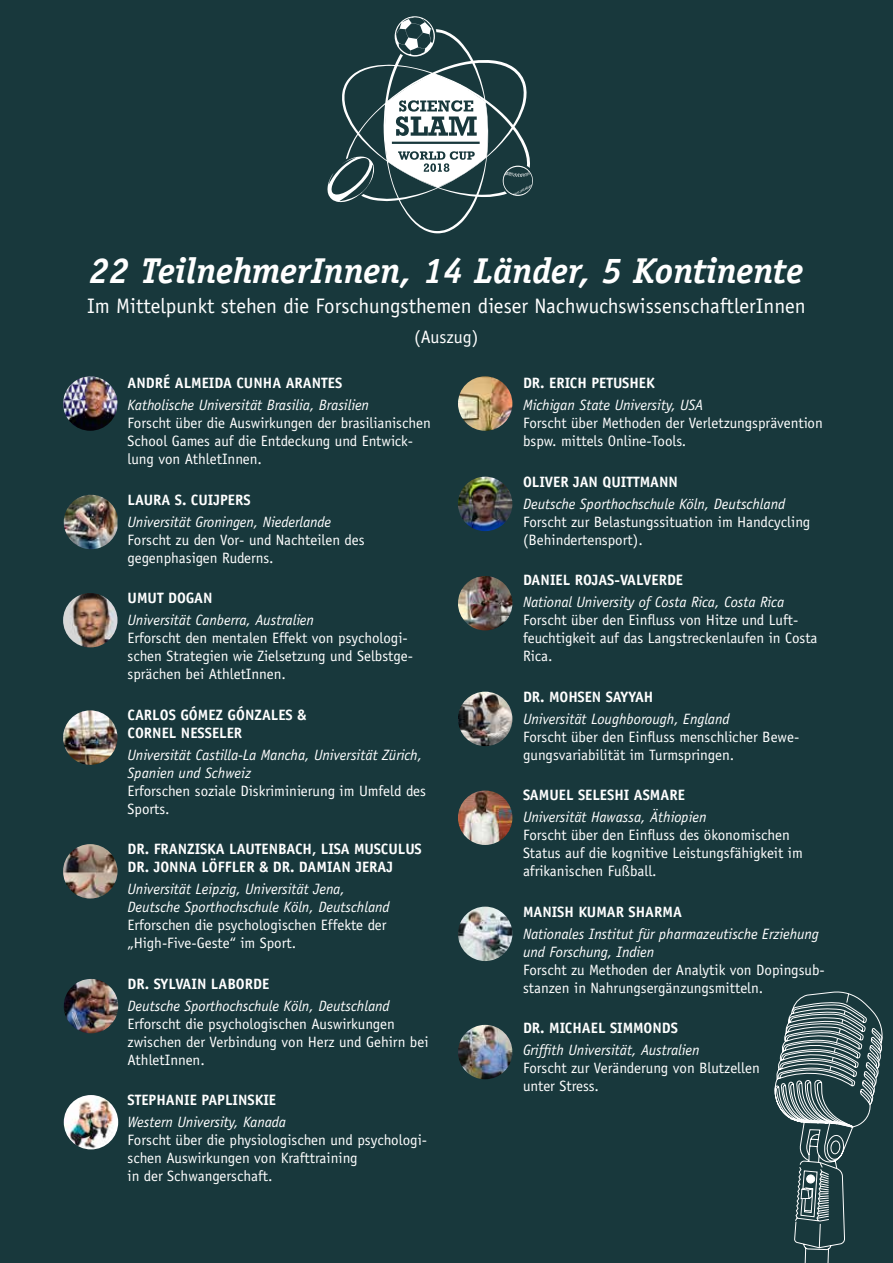
<style>
.page{position:relative;width:893px;height:1263px;background:#18383c}
.page>*{position:absolute;margin:0;border:0;box-sizing:border-box;transform-origin:0 0}
.t1{font:italic 700 36px "Officina Serif LT";color:#fff}
.t2{font:21px "Officina Sans LT";color:#fff}
.t3{font:18px "Officina Sans LT";color:#fff}
.t4{font:15px/18px "Officina Sans LT";color:#fff}
.t5{font:italic 15px/18px "Officina Sans LT";color:#fff}
.t6{font:700 15px/18px "Officina Sans LT";color:#fff}
</style>
<div class="page">
<svg style="left:327px;top:16px;width:206px;height:217px"></svg>
<img style="left:63px;top:376px;width:54px;height:55px;border-radius:27px">
<img style="left:63px;top:844px;width:54px;height:54px;border-radius:27px">
<img style="left:63px;top:710px;width:54px;height:55px;border-radius:27px">
<img style="left:63px;top:593px;width:54px;height:54px;border-radius:27px">
<img style="left:64px;top:495px;width:53px;height:54px">
<img style="left:64px;top:979px;width:54px;height:54px;border-radius:27px">
<img style="left:64px;top:1095px;width:54px;height:54px;border-radius:27px">
<img style="left:458px;top:376px;width:54px;height:55px;border-radius:27px">
<img style="left:458px;top:477px;width:54px;height:54px;border-radius:27px">
<img style="left:458px;top:576px;width:54px;height:54px;border-radius:27px">
<img style="left:458px;top:692px;width:54px;height:54px;border-radius:27px">
<img style="left:458px;top:790px;width:54px;height:55px;border-radius:27px">
<img style="left:458px;top:907px;width:54px;height:54px;border-radius:27px">
<img style="left:458px;top:1025px;width:54px;height:54px;border-radius:27px">
<svg style="left:774px;top:991px;width:109px;height:272px"></svg>
<h1 class="t1" style="left:89px;top:249px;width:716px">22 TeilnehmerInnen, 14 Länder, 5 Kontinente</h1>
<h2 class="t2" style="left:87px;top:293px;width:720px">Im Mittelpunkt stehen die Forschungsthemen dieser NachwuchswissenschaftlerInnen</h2>
<p class="t3" style="left:414px;top:326px;width:66px">(Auszug)</p>
<p class="t6" style="left:128px;top:374px;width:215px">AN DRÉ ALMEIDA CUN HA ARANTES</p>
<p class="t5" style="left:128px;top:396px;width:243px">Katholische Universität Brasilia, Brasilien</p>
<p class="t4" style="left:128px;top:414px;width:305px">Forscht über die Auswirkungen der brasilianischen<br>School Games auf die Entdeckung und Entwick&shy;lung von AthletInnen.</p>
<p class="t6" style="left:128px;top:490px;width:124px">LAU RA S. CUIJPERS</p>
<p class="t5" style="left:128px;top:513px;width:205px">Universität Groningen, Niederlande</p>
<p class="t4" style="left:128px;top:531px;width:239px">Forscht zu den Vor- und Nachteilen des gegenphasigen Ruderns.</p>
<p class="t6" style="left:128px;top:589px;width:77px">UMUT DOGAN</p>
<p class="t5" style="left:128px;top:611px;width:188px">Universität Canberra, Australien</p>
<p class="t4" style="left:128px;top:629px;width:287px">Erforscht den mentalen Effekt von psychologi&shy;schen Strategien wie Zielsetzung und Selbstge&shy;sprächen bei AthletInnen.</p>
<p class="t6" style="left:128px;top:705px;width:180px">CARLOS GÓMEZ GÓNZALES &amp;<br>CORN EL NESSELER</p>
<p class="t5" style="left:128px;top:746px;width:296px">Universität Castilla-La Mancha, Universität Zürich,<br>Spanien und Schweiz</p>
<p class="t4" style="left:128px;top:782px;width:300px">Erforschen soziale Diskriminierung im Umfeld des<br>Sports.</p>
<p class="t6" style="left:128px;top:840px;width:82px">DR. FRANZISKA</p>
<p class="t6" style="left:229px;top:840px;width:194px">LAUTEN BACH , LISA MUSCULUS</p>
<p class="t6" style="left:128px;top:858px;width:36px">DR. JONNA</p>
<p class="t6" style="left:201px;top:858px;width:193px">LÖFFLER &amp; DR. DAMIAN JERAJ</p>
<p class="t5" style="left:128px;top:880px;width:264px">Universität Leipzig, Universität Jena,<br>Deutsche Sporthochschule Köln, Deutschland</p>
<p class="t4" style="left:128px;top:916px;width:260px">Erforschen die psychologischen Effekte der „High-Five-Geste“ im Sport.</p>
<p class="t6" style="left:128px;top:974px;width:143px">DR. SYLVAIN LABORDE</p>
<p class="t5" style="left:128px;top:997px;width:264px">Deutsche Sporthochschule Köln, Deutschland</p>
<p class="t4" style="left:128px;top:1015px;width:302px">Erforscht die psychologischen Auswirkungen zwischen der Verbindung von Herz und Gehirn bei<br>AthletInnen.</p>
<p class="t6" style="left:128px;top:1091px;width:150px">STEPHANIE PAPLINSKIE</p>
<p class="t5" style="left:128px;top:1113px;width:160px">Western University, Kanada</p>
<p class="t4" style="left:128px;top:1131px;width:301px">Forscht über die physiologischen und psychologi&shy;schen Auswirkungen von Krafttraining<br>in der Schwangerschaft.</p>
<p class="t6" style="left:523px;top:374px;width:132px">DR. ERICH PETUSHEK</p>
<p class="t5" style="left:523px;top:396px;width:182px">Michigan State University, USA</p>
<p class="t4" style="left:523px;top:414px;width:301px">Forscht über Methoden der Verletzungsprävention bspw. mittels Online-Tools.</p>
<p class="t6" style="left:523px;top:472px;width:137px">OLIVER JAN QUITTMANN</p>
<p class="t5" style="left:523px;top:495px;width:264px">Deutsche Sporthochschule Köln, Deutschland</p>
<p class="t4" style="left:523px;top:513px;width:289px">Forscht zur Belastungssituation im Handcycling (Behindertensport).</p>
<p class="t6" style="left:523px;top:571px;width:162px">DAN IEL ROJAS-VALVERDE</p>
<p class="t5" style="left:523px;top:593px;width:263px">National University of Costa Rica, Costa Rica</p>
<p class="t4" style="left:523px;top:611px;width:296px">Forscht über den Einfluss von Hitze und Luft&shy;feuchtigkeit auf das Langstreckenlaufen in Costa<br>Rica.</p>
<p class="t6" style="left:523px;top:687px;width:132px">DR. MOHSEN SAYYAH</p>
<p class="t5" style="left:523px;top:710px;width:208px">Universität Loughborough, England</p>
<p class="t4" style="left:523px;top:728px;width:278px">Forscht über den Einfluss menschlicher Bewe&shy;gungsvariabilität im Turmspringen.</p>
<p class="t6" style="left:523px;top:786px;width:163px">SAMUEL SELESHI ASMARE</p>
<p class="t5" style="left:523px;top:808px;width:185px">Universität Hawassa, Äthiopien</p>
<p class="t4" style="left:523px;top:826px;width:281px">Forscht über den Einfluss des ökonomischen<br>Status auf die kognitive Leistungsfähigkeit im afrikanischen Fußball.</p>
<p class="t6" style="left:523px;top:902px;width:159px">MANISH KU MAR SHARMA</p>
<p class="t5" style="left:523px;top:925px;width:297px">Nationales Institut für pharmazeutische Erziehung und Forschung, Indien</p>
<p class="t4" style="left:523px;top:961px;width:303px">Forscht zu Methoden der Analytik von Dopingsub&shy;stanzen in Nahrungsergänzungsmitteln.</p>
<p class="t6" style="left:523px;top:1019px;width:156px">DR. MICHAEL SIMMON DS</p>
<p class="t5" style="left:523px;top:1041px;width:178px">Griffith Universität, Australien</p>
<p class="t4" style="left:523px;top:1059px;width:238px">Forscht zur Veränderung von Blutzellen unter Stress.</p>
</div>
